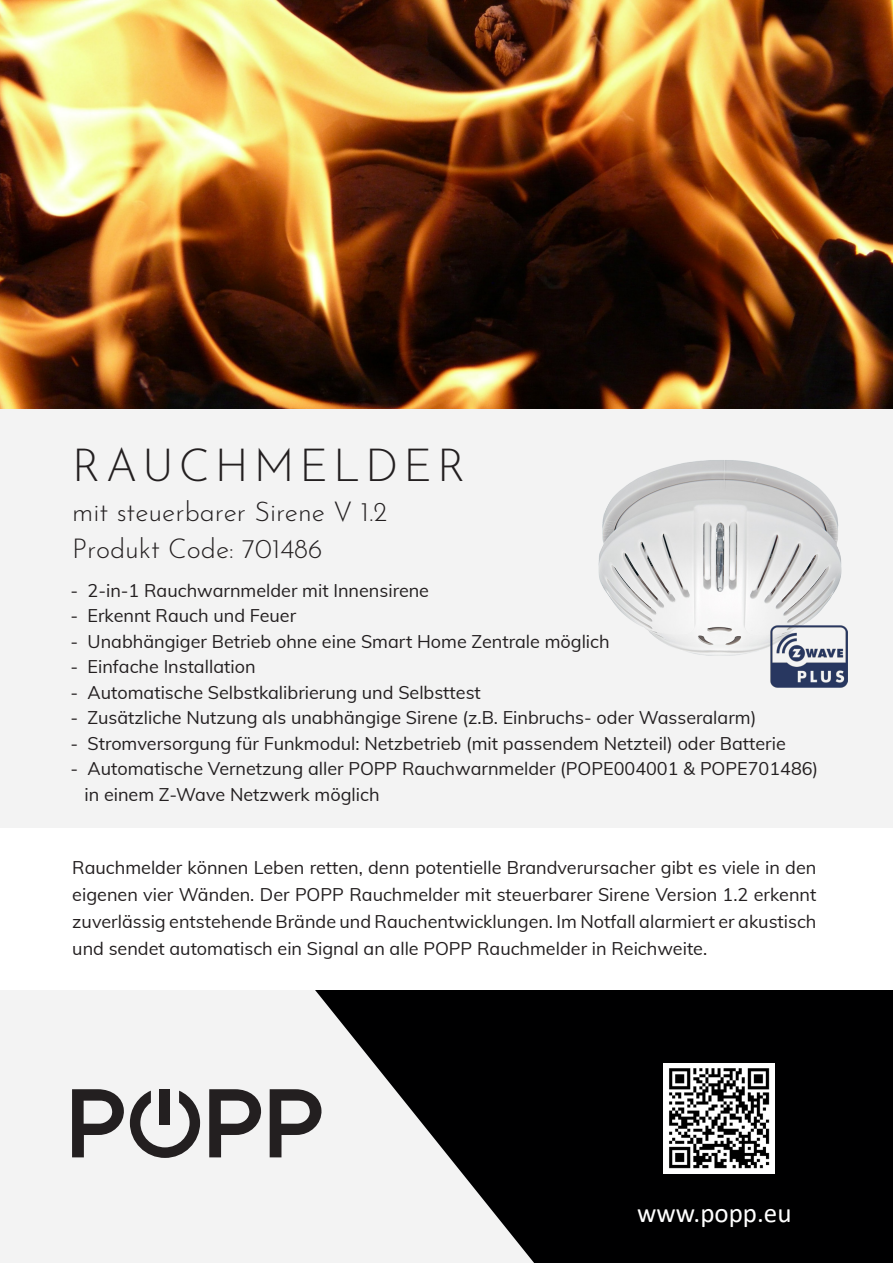
<style>
.page{position:relative;width:893px;height:1263px;background:#fff}
.page>*{position:absolute;margin:0;border:0;box-sizing:border-box;transform-origin:0 0}
.t1{font:300 45px "Josefin Sans";letter-spacing:.11em;color:#231f20}
.t2{font:300 27px "Josefin Sans";color:#231f20}
.t3{font:27px "Calibri";color:#fff}
.t4{font:18px/27px "Muli";color:#231f20;text-align:justify}
</style>
<div class="page">
<div style="left:0;top:326px;width:893px;height:937px;background:#f3f3f3"></div>
<svg style="left:267px;top:989px;width:626px;height:274px;fill:#000001"></svg>
<img style="left:0;top:0;width:893px;height:408px">
<svg style="left:72px;top:1089px;width:128px;height:69px"></svg>
<svg style="left:209px;top:1089px;width:53px;height:68px"></svg>
<svg style="left:270px;top:1089px;width:52px;height:68px"></svg>
<div style="left:160px;top:1089px;width:10px;height:35px;background:#231f20"></div>
<div style="left:0;top:828px;width:893px;height:161px;background:#fff"></div>
<img style="left:663px;top:1063px;width:111px;height:110px">
<img style="left:598px;top:460px;width:244px;height:207px">
<img style="left:771px;top:625px;width:77px;height:63px">
<p class="t1" style="left:72px;top:431px;width:395px">RAUCHMELDER</p>
<p class="t2" style="left:72px;top:491px;width:316px">mit steuerbarer Sirene V 1.2</p>
<p class="t2" style="left:72px;top:528px;width:252px">Produkt Code: 701486</p>
<p class="t4" style="left:70px;top:576px;width:360px">- 2-in-1 Rauchwarnmelder mit Innensirene</p>
<p class="t4" style="left:70px;top:601px;width:227px">- Erkennt Rauch und Feuer</p>
<p class="t4" style="left:70px;top:627px;width:541px">- Unabhängiger Betrieb ohne eine Smart Home Zentrale möglich</p>
<p class="t4" style="left:70px;top:652px;width:187px">- Einfache Installation</p>
<p class="t4" style="left:70px;top:678px;width:412px">- Automatische Selbstkalibrierung und Selbsttest</p>
<p class="t4" style="left:70px;top:703px;width:687px">- Zusätzliche Nutzung als unabhängige Sirene (z.B. Einbruchs- oder Wasseralarm)</p>
<p class="t4" style="left:70px;top:729px;width:717px">- Stromversorgung für Funkmodul: Netzbetrieb (mit passendem Netzteil) oder Batterie</p>
<p class="t4" style="left:70px;top:754px;width:749px">- Automatische Vernetzung aller POPP Rauchwarnmelder (POPE004001 &amp; POPE701486)</p>
<p class="t4" style="left:85px;top:780px;width:296px">in einem Z-Wave Netzwerk möglich</p>
<p class="t4" style="left:72px;top:853px;width:746px">Rauchmelder können Leben retten, denn potentielle Brandverursacher gibt es viele in den eigenen vier Wänden. Der POPP Rauchmelder mit steuerbarer Sirene Version 1.2 erkennt zuverlässig entstehende Brände und Rauchentwicklungen. Im Notfall alarmiert er akustisch und sendet automatisch ein Signal an alle POPP Rauchmelder in Reichweite.</p>
<p class="t3" style="left:637px;top:1194px;width:156px">www.popp.eu</p>
</div>
